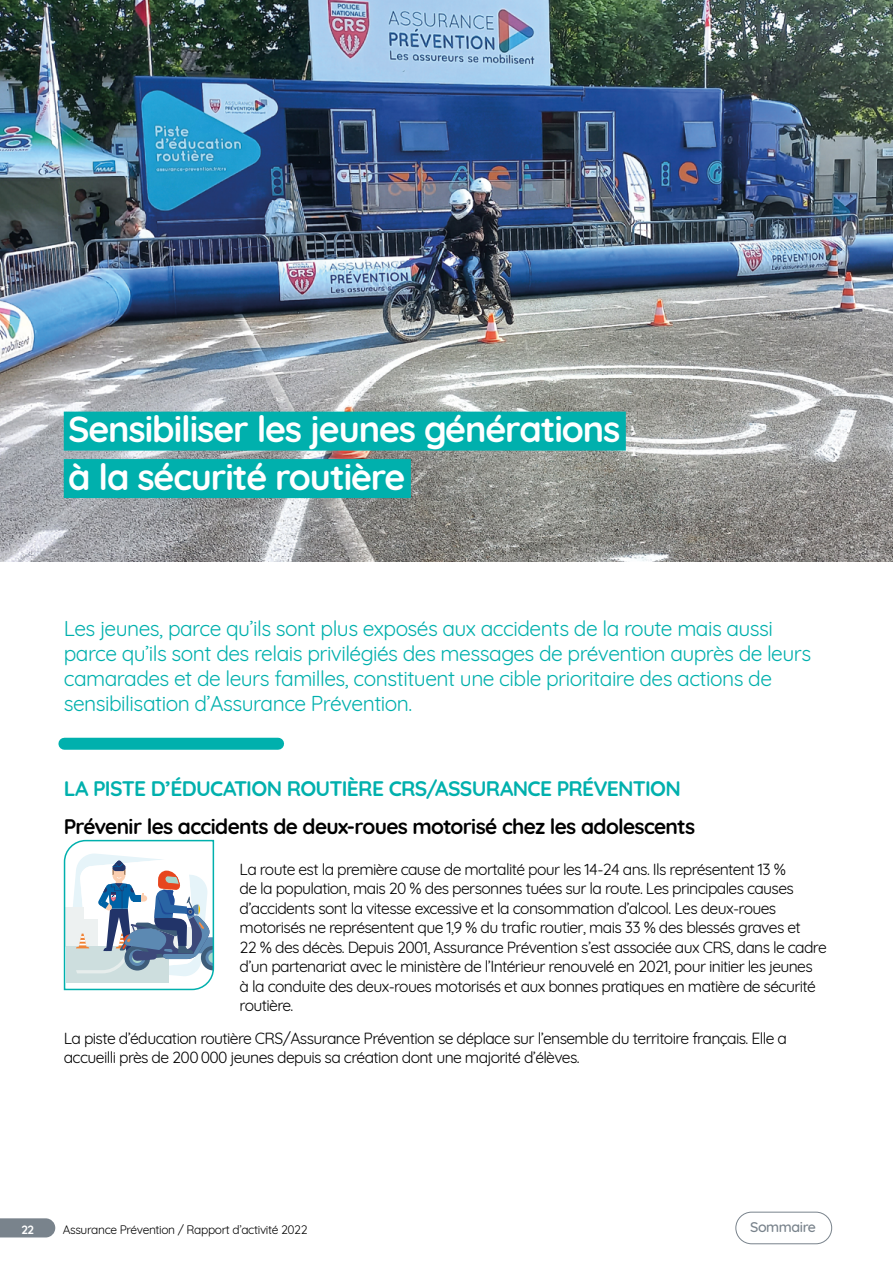
<style>
.page{position:relative;width:893px;height:1263px;background:#fff}
.page>*{position:absolute;margin:0;border:0;box-sizing:border-box;transform-origin:0 0}
.t1{font:700 36px/47.4px "Quicksand";letter-spacing:-.03em;color:#fff}
.t2{font:21px/25.2px "Quicksand";letter-spacing:-.025em;color:#00b0ad}
.t3{font:700 21px "Quicksand";letter-spacing:-.035em;color:#000}
.t4{font:700 21px "Quicksand";letter-spacing:-.035em;color:#00b0ad}
.t5{font:15.75px/19.5px "Quicksand";letter-spacing:-.04em;color:#000}
.t6{font:500 14.25px "Quicksand";letter-spacing:-.03em;color:#79838c}
.t7{font:12px "Quicksand";letter-spacing:-.03em;color:#000}
.t8{font:700 12px "Quicksand";color:#fff}
</style>
<div class="page">
<svg style="left:0;top:1218px;width:55px;height:19px"></svg>
<img style="left:0;top:0;width:893px;height:561px">
<div style="left:64px;top:412px;width:562px;height:39px;background:#00b0ad"></div>
<div style="left:64px;top:459px;width:347px;height:39px;background:#00b0ad"></div>
<div style="left:64px;top:738px;width:214px;height:12px;background:#00b0ad"></div>
<svg style="left:63px;top:839px;width:152px;height:152px"></svg>
<div style="left:736px;top:1212px;width:96px;height:32px;border:1px solid #79838c;border-radius:16px"></div>
<h1 class="t1" style="left:68px;top:403px;width:554px">Sensibiliser les jeunes générations à la sécurité routière</h1>
<p class="t2" style="left:64px;top:613px;width:749px">Les jeunes, parce qu’ils sont plus exposés aux accidents de la route mais aussi parce qu’ils sont des relais privilégiés des messages de prévention auprès de leurs camarades et de leurs familles, constituent une cible prioritaire des actions de sensibilisation d’Assurance Prévention.</p>
<h2 class="t4" style="left:64px;top:771px;width:619px">LA PISTE D’ÉDUCATION ROUTIÈRE CRS/ASSURANCE PRÉVENTION</h2>
<h2 class="t3" style="left:64px;top:809px;width:633px">Prévenir les accidents de deux-roues motorisé chez les adolescents</h2>
<p class="t5" style="left:240px;top:858px;width:589px">La route est la première cause de mortalité pour les 14-24 ans. Ils représentent 13 %<br>de la population, mais 20 % des personnes tuées sur la route. Les principales causes d’accidents sont la vitesse excessive et la consommation d’alcool. Les deux-roues motorisés ne représentent que 1,9 % du trafic routier, mais 33 % des blessés graves et<br>22 % des décès. Depuis 2001, Assurance Prévention s’est associée aux CRS, dans le cadre d’un partenariat avec le ministère de l’Intérieur renouvelé en 2021, pour initier les jeunes<br>à la conduite des deux-roues motorisés et aux bonnes pratiques en matière de sécurité routière.</p>
<p class="t5" style="left:64px;top:1027px;width:725px">La piste d’éducation routière CRS/Assurance Prévention se déplace sur l’ensemble du territoire français. Elle a accueilli près de 200 000 jeunes depuis sa création dont une majorité d’élèves.</p>
<p class="t8" style="left:21px;top:1220px;width:14px">22</p>
<p class="t7" style="left:63px;top:1220px;width:246px">Assurance Prévention / Rapport d’activité 2022</p>
<p class="t6" style="left:750px;top:1215px;width:67px">Sommaire</p>
</div>
